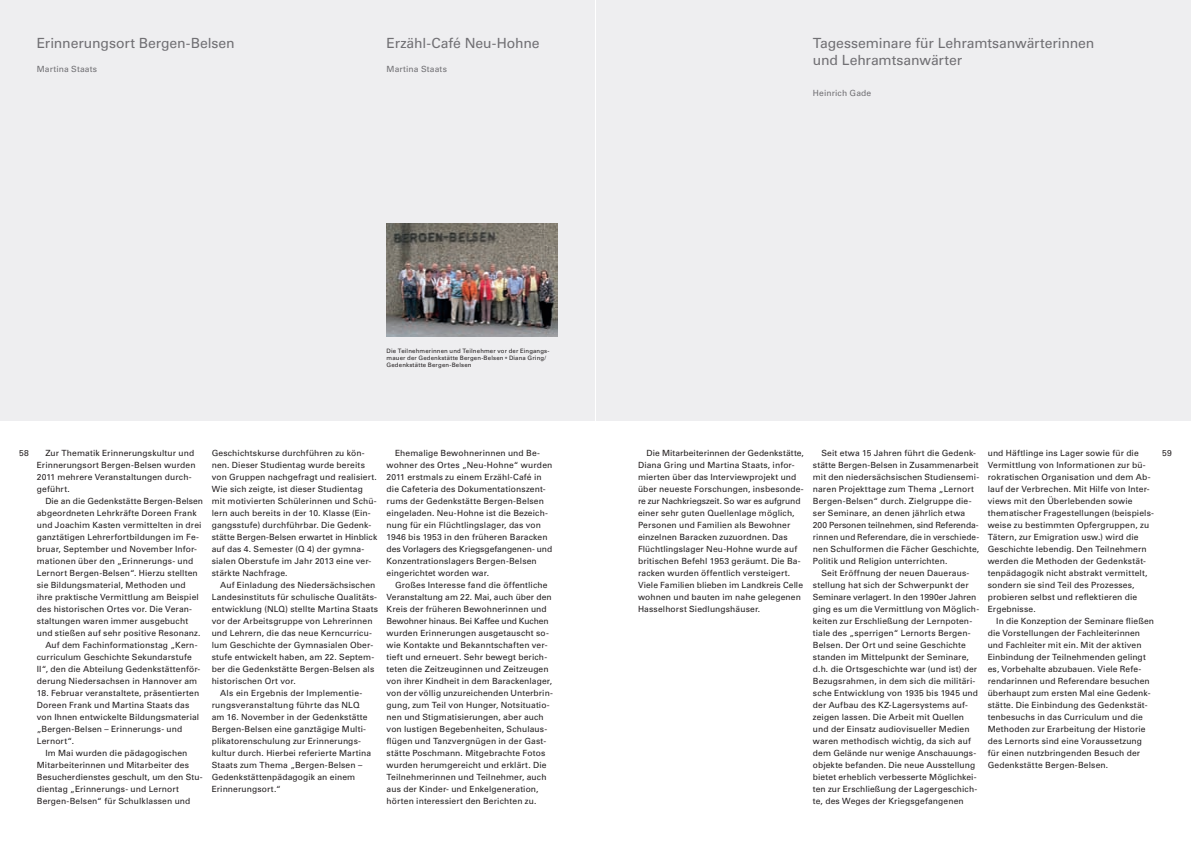
<style>
.page{position:relative;width:1191px;height:842px;background:#fff}
.page>*{position:absolute;margin:0;border:0;box-sizing:border-box;transform-origin:0 0}
.t1{font:14px/16.8px "Univers LT Pro 55 Roman";letter-spacing:-.005em;color:#717074}
.t2{font:8.5px/12px "Univers LT Pro 55 Roman";letter-spacing:.015em;color:#231f20}
.t3{font:8.5px "Univers LT Pro 55 Roman";letter-spacing:.015em;color:#717074}
.t4{font:6px/7.2px "Univers LT Pro 55 Roman";letter-spacing:.03em;color:#231f20}
.s1{color:#717074}
</style>
<div class="page">
<div style="left:0;top:0;width:595px;height:420px;background:#eeeef0"></div>
<div style="left:596px;top:0;width:595px;height:420px;background:#eeeef0"></div>
<img style="left:386px;top:223px;width:171px;height:113px">
<h1 class="t1" style="left:37px;top:35px;width:199px">Erinnerungsort Bergen-Belsen</h1>
<p class="t3" style="left:37px;top:64px;width:62px">Martina Staats</p>
<h1 class="t1" style="left:386px;top:35px;width:155px">Erzähl-Café Neu-Hohne</h1>
<p class="t3" style="left:386px;top:64px;width:62px">Martina Staats</p>
<p class="t4" style="left:386px;top:347px;width:164px">Die Teilnehmerinnen und Teilnehmer vor der Eingangs&shy;mauer der Gedenkstätte Bergen-Belsen <span class="s1">•</span> Diana Gring/<br>Gedenkstätte Bergen-Belsen</p>
<h1 class="t1" style="left:813px;top:35px;width:283px">Tagesseminare für Lehramtsanwärterinnen und Lehramtsanwärter</h1>
<p class="t3" style="left:813px;top:88px;width:60px">Heinrich Gade</p>
<p class="t2" style="left:813px;top:447px;width:168px;text-indent:8px">Seit etwa 15 Jahren führt die Gedenk&shy;stätte Bergen-Belsen in Zusammenarbeit mit den niedersächsischen Studiensemi&shy;naren Projekttage zum Thema „Lernort Bergen-Belsen“ durch. Zielgruppe die&shy;ser Seminare, an denen jährlich etwa 200 Personen teilnehmen, sind Referenda&shy;rinnen und Referendare, die in verschiede&shy;nen Schulformen die Fächer Geschichte, Politik und Religion unterrichten.</p>
<p class="t2" style="left:813px;top:567px;width:168px;text-indent:8px">Seit Eröffnung der neuen Daueraus&shy;stellung hat sich der Schwerpunkt der Seminare verlagert. In den 1990er Jahren ging es um die Vermittlung von Möglich&shy;keiten zur Erschließung der Lernpoten&shy;tiale des „sperrigen“ Lernorts Bergen-Belsen. Der Ort und seine Geschichte standen im Mittelpunkt der Seminare, d.h. die Ortsgeschichte war (und ist) der Bezugsrahmen, in dem sich die militäri&shy;sche Entwicklung von 1935 bis 1945 und der Aufbau des KZ-Lagersystems auf&shy;zeigen lassen. Die Arbeit mit Quellen und der Einsatz audiovisueller Medien waren methodisch wichtig, da sich auf dem Gelände nur wenige Anschauungs&shy;objekte befanden. Die neue Ausstellung bietet erheblich verbesserte Möglichkei&shy;ten zur Erschließung der Lagergeschich&shy;te, des Weges der Kriegsgefangenen</p>
<p class="t2" style="left:212px;top:447px;width:167px">Geschichtskurse durchführen zu kön&shy;nen. Dieser Studientag wurde bereits von Gruppen nachgefragt und realisiert.<br>Wie sich zeigte, ist dieser Studientag mit motivierten Schülerinnen und Schü&shy;lern auch bereits in der 10. Klasse (Ein&shy;gangsstufe) durchführbar. Die Gedenk&shy;stätte Bergen-Belsen erwartet in Hinblick auf das 4. Semester (Q 4) der gymna&shy;sialen Oberstufe im Jahr 2013 eine ver&shy;stärkte Nachfrage.</p>
<p class="t2" style="left:220px;top:579px;width:157px">Auf Einladung des Niedersächsischen</p>
<p class="t2" style="left:212px;top:591px;width:167px">Landesinstituts für schulische Qualitäts-</p>
<p class="t2" style="left:212px;top:603px;width:168px">entwicklung (NLQ) stellte Martina Staats</p>
<p class="t2" style="left:212px;top:615px;width:162px">vor der Arbeitsgruppe von Lehrerinnen</p>
<p class="t2" style="left:212px;top:627px;width:162px">und Lehrern, die das neue Kerncurricu-</p>
<p class="t2" style="left:212px;top:639px;width:163px">lum Geschichte der Gymnasialen Ober-</p>
<p class="t2" style="left:212px;top:651px;width:164px">stufe entwickelt haben, am 22. Septem-</p>
<p class="t2" style="left:212px;top:663px;width:164px">ber die Gedenkstätte Bergen-Belsen als</p>
<p class="t2" style="left:212px;top:675px;width:85px">historischen Ort vor.</p>
<p class="t2" style="left:220px;top:687px;width:144px">Als ein Ergebnis der Implementie-</p>
<p class="t2" style="left:212px;top:699px;width:149px">rungsveranstaltung führte das NLQ</p>
<p class="t2" style="left:212px;top:711px;width:157px">am 16. November in der Gedenkstätte</p>
<p class="t2" style="left:212px;top:723px;width:156px">Bergen-Belsen eine ganztägige Multi-</p>
<p class="t2" style="left:212px;top:735px;width:151px">plikatorenschulung zur Erinnerungs-</p>
<p class="t2" style="left:212px;top:747px;width:161px">kultur durch. Hierbei referierte Martina</p>
<p class="t2" style="left:212px;top:759px;width:152px">Staats zum Thema „Bergen-Belsen –</p>
<p class="t2" style="left:212px;top:771px;width:145px">Gedenkstättenpädagogik an einem</p>
<p class="t2" style="left:212px;top:783px;width:71px">Erinnerungsort.“</p>
<p class="t2" style="left:638px;top:447px;width:167px;text-indent:9px">Die Mitarbeiterinnen der Gedenkstätte, Diana Gring und Martina Staats, infor&shy;mierten über das Interviewprojekt und über neueste Forschungen, insbesonde&shy;re zur Nachkriegszeit. So war es aufgrund einer sehr guten Quellenlage möglich, Personen und Familien als Bewohner einzelnen Baracken zuzuordnen. Das Flüchtlingslager Neu-Hohne wurde auf britischen Befehl 1953 geräumt. Die Ba&shy;racken wurden öffentlich versteigert.<br>Viele Familien blieben im Landkreis Celle wohnen und bauten im nahe gelegenen Hasselhorst Siedlungshäuser.</p>
<p class="t2" style="left:987px;top:447px;width:168px">und Häftlinge ins Lager sowie für die Vermittlung von Informationen zur bü&shy;rokratischen Organisation und dem Ab&shy;lauf der Verbrechen. Mit Hilfe von Inter&shy;views mit den Über lebenden sowie thematischer Fragestellungen (beispiels&shy;weise zu be stimmten Opfergruppen, zu Tätern, zur Emigration usw.) wird die Geschichte lebendig. Den Teilnehmern werden die Methoden der Gedenkstät&shy;tenpädagogik nicht abstrakt vermittelt, sondern sie sind Teil des Prozesses, probieren selbst und reflektieren die Ergebnisse.</p>
<p class="t2" style="left:987px;top:615px;width:168px;text-indent:8px">In die Konzeption der Seminare fließen die Vorstellungen der Fachleiterinnen und Fachleiter mit ein. Mit der aktiven Einbindung der Teilnehmenden gelingt es, Vorbehalte abzubauen. Viele Refe&shy;rendarinnen und Referendare besuchen überhaupt zum ersten Mal eine Gedenk&shy;stätte. Die Einbindung des Gedenkstät&shy;tenbesuchs in das Curriculum und die Methoden zur Erarbeitung der Historie des Lernorts sind eine Voraussetzung für einen nutzbringenden Besuch der Gedenkstätte Bergen-Belsen.</p>
<p class="t2" style="left:386px;top:447px;width:167px;text-indent:9px">Ehemalige Bewohnerinnen und Be&shy;wohner des Ortes „Neu-Hohne“ wurden 2011 erstmals zu einem Erzähl-Café in die Cafeteria des Dokumentationszent&shy;rums der Gedenkstätte Bergen-Belsen eingeladen. Neu-Hohne ist die Bezeich&shy;nung für ein Flüchtlingslager, das von 1946 bis 1953 in den früheren Baracken des Vorlagers des Kriegsgefangenen- und Konzentrationslagers Bergen-Belsen eingerichtet worden war.</p>
<p class="t2" style="left:386px;top:579px;width:168px;text-indent:8px">Großes Interesse fand die öffentliche Veranstaltung am 22. Mai, auch über den Kreis der früheren Bewohnerinnen und Bewohner hinaus. Bei Kaffee und Kuchen wurden Erinnerungen ausgetauscht so&shy;wie Kontakte und Bekanntschaften ver&shy;tieft und erneuert. Sehr bewegt berich&shy;teten die Zeitzeuginnen und Zeitzeugen von ihrer Kindheit in dem Barackenlager, von der völlig unzureichenden Unterbrin&shy;gung, zum Teil von Hunger, Notsituatio&shy;nen und Stigmatisierungen, aber auch von lustigen Begebenheiten, Schulaus&shy;flügen und Tanzvergnügen in der Gast&shy;stätte Poschmann. Mitgebrachte Fotos wurden herumgereicht und erklärt. Die Teilnehmerinnen und Teilnehmer, auch aus der Kinder- und Enkelgeneration, hörten interessiert den Berichten zu.</p>
<p class="t2" style="left:37px;top:447px;width:160px;text-indent:8px">Zur Thematik Erinnerungskultur und<br>Erinnerungsort Bergen-Belsen wurden<br>2011 mehrere Veranstaltungen durch&shy;geführt.</p>
<p class="t2" style="left:45px;top:495px;width:159px">Die an die Gedenkstätte Bergen-Belsen</p>
<p class="t2" style="left:37px;top:507px;width:161px">abgeordneten Lehrkräfte Doreen Frank</p>
<p class="t2" style="left:37px;top:519px;width:166px">und Joachim Kasten vermittelten in drei</p>
<p class="t2" style="left:37px;top:531px;width:164px">ganztätigen Lehrerfortbildungen im Fe-</p>
<p class="t2" style="left:37px;top:543px;width:162px">bruar, September und November Infor-</p>
<p class="t2" style="left:37px;top:555px;width:158px">mationen über den „Erinnerungs- und</p>
<p class="t2" style="left:37px;top:567px;width:162px">Lernort Bergen-Belsen“. Hierzu stellten</p>
<p class="t2" style="left:37px;top:579px;width:150px">sie Bildungsmaterial, Methoden und</p>
<p class="t2" style="left:37px;top:591px;width:164px">ihre praktische Vermittlung am Beispiel</p>
<p class="t2" style="left:37px;top:603px;width:157px">des historischen Ortes vor. Die Veran-</p>
<p class="t2" style="left:37px;top:615px;width:153px">staltungen waren immer ausgebucht</p>
<p class="t2" style="left:37px;top:627px;width:165px">und stießen auf sehr positive Resonanz.</p>
<p class="t2" style="left:45px;top:639px;width:154px">Auf dem Fachinformationstag „Kern-</p>
<p class="t2" style="left:37px;top:651px;width:156px">curriculum Geschichte Sekundarstufe</p>
<p class="t2" style="left:37px;top:663px;width:165px">II“, den die Abteilung Gedenkstättenför-</p>
<p class="t2" style="left:37px;top:675px;width:162px">derung Niedersachsen in Hannover am</p>
<p class="t2" style="left:37px;top:687px;width:164px">18. Februar veranstaltete, präsentierten Doreen Frank und Martina Staats das von Ihnen entwickelte Bildungsmaterial „Bergen-Belsen – Erinnerungs- und Lernort“.</p>
<p class="t2" style="left:37px;top:747px;width:167px;text-indent:8px">Im Mai wurden die pädagogischen Mitarbeiterinnen und Mitarbeiter des Besucherdienstes geschult, um den Stu&shy;dientag „Erinnerungs- und Lernort Bergen-Belsen“ für Schulklassen und</p>
<p class="t2" style="left:19px;top:447px;width:11px">58</p>
<p class="t2" style="left:1162px;top:447px;width:11px">59</p>
</div>
